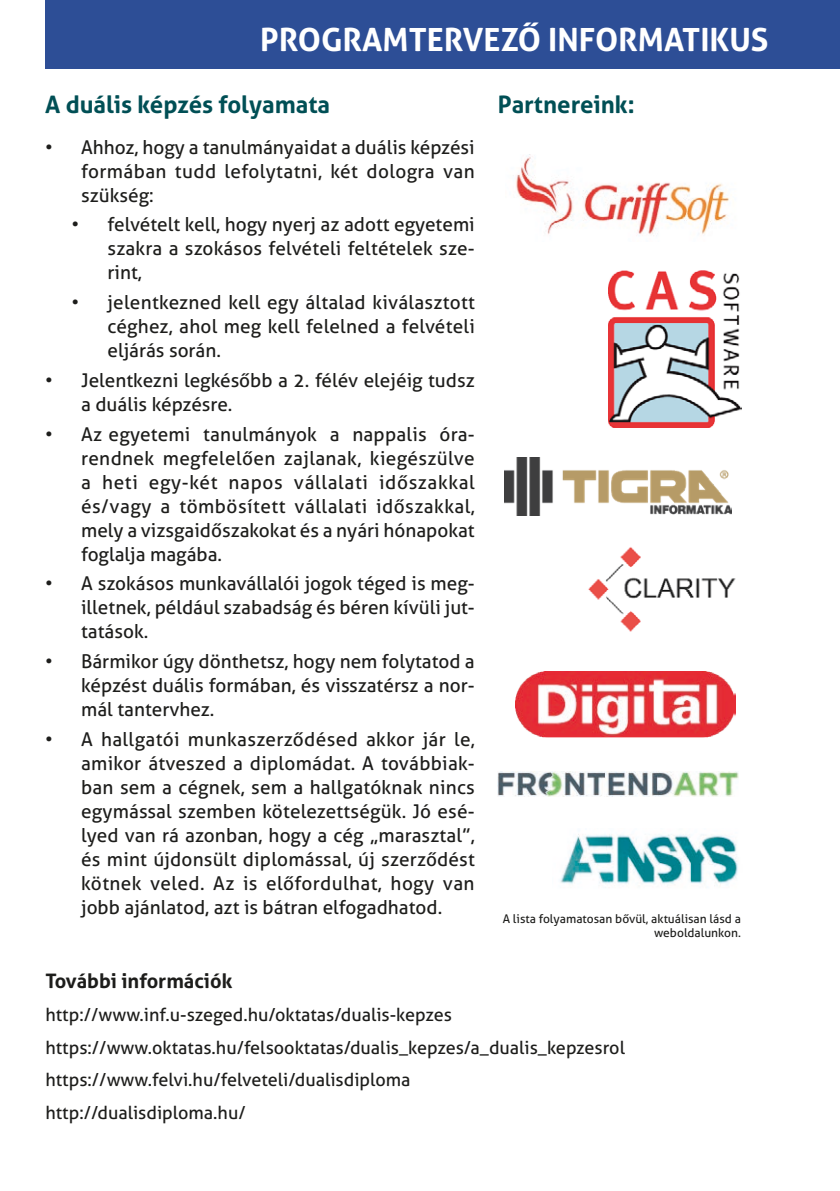
<style>
.page{position:relative;width:840px;height:1191px;background:#fff}
.page>*{position:absolute;margin:0;border:0;box-sizing:border-box;transform-origin:0 0}
.t1{font:700 32px "Aller";color:#fff}
.t2{font:700 24px "Aller";color:#004f55}
.szöveg{font:700 20px "Aller";color:#1d1d1b}
.t3{font:19px/24px "Aller";color:#1d1d1b;text-align:justify}
.szöveg-2{font:18px "Aller";color:#1d1d1b}
.t4{font:12px/14.4px "Aller";color:#1d1d1b;text-align:right}
</style>
<div class="page">
<div style="left:45px;top:0;width:794px;height:68px;background:#2d4e96"></div>
<img style="left:516px;top:154px;width:214px;height:82px">
<img style="left:608px;top:271px;width:133px;height:157px">
<img style="left:504px;top:457px;width:226px;height:58px">
<img style="left:588px;top:547px;width:148px;height:85px">
<img style="left:515px;top:672px;width:219px;height:65px">
<img style="left:497px;top:771px;width:240px;height:25px">
<img style="left:560px;top:834px;width:178px;height:51px">
<p class="t1" style="left:260px;top:20px;width:509px">PROGRAMTERVEZŐ INFORMATIKUS</p>
<p class="t2" style="left:45px;top:89px;width:286px">A duális képzés folyamata</p>
<p class="t3" style="left:81px;top:135px;width:395px;text-indent:-36px">• Ahhoz, hogy a tanulmányaidat a duális képzési formában tudd lefolytatni, két dologra van szükség:</p>
<p class="t3" style="left:107px;top:213px;width:368px;text-indent:-36px">• felvételt kell, hogy nyerj az adott egyetemi szakra a szokásos felvételi feltételek sze&shy;rint,</p>
<p class="t3" style="left:107px;top:290px;width:368px;text-indent:-36px">• jelentkezned kell egy általad kiválasztott céghez, ahol meg kell felelned a felvételi eljárás során.</p>
<p class="t3" style="left:81px;top:368px;width:395px;text-indent:-36px">• Jelentkezni legkésőbb a 2. félév elejéig tudsz a duális képzésre.</p>
<p class="t3" style="left:81px;top:422px;width:395px;text-indent:-36px">• Az egyetemi tanulmányok a nappalis óra&shy;rendnek megfelelően zajlanak, kiegészülve a heti egy-két napos vállalati időszakkal és/vagy a tömbösített vállalati időszakkal, mely a vizsgaidőszakokat és a nyári hónapokat foglalja magába.</p>
<p class="t3" style="left:81px;top:571px;width:395px;text-indent:-36px">• A szokásos munkavállalói jogok téged is meg&shy;illetnek, például szabadság és béren kívüli jut&shy;tatások.</p>
<p class="t3" style="left:81px;top:649px;width:395px;text-indent:-36px">• Bármikor úgy dönthetsz, hogy nem folytatod a képzést duális formában, és visszatérsz a nor&shy;mál tantervhez.</p>
<p class="t3" style="left:81px;top:727px;width:395px;text-indent:-36px">• A hallgatói munkaszerződésed akkor jár le, amikor átveszed a diplomádat. A továbbiak&shy;ban sem a cégnek, sem a hallgatóknak nincs egymással szemben kötelezettségük. Jó esé&shy;lyed van rá azonban, hogy a cég „marasztal”, és mint újdonsült diplomással, új szerződést kötnek veled. Az is előfordulhat, hogy van jobb ajánlatod, azt is bátran elfogadhatod.</p>
<p class="t2" style="left:497px;top:89px;width:138px">Partnereink:</p>
<p class="t4" style="left:502px;top:911px;width:239px">A lista folyamatosan bővül, aktuálisan lásd a weboldalunkon.</p>
<p class="szöveg" style="left:45px;top:968px;width:188px">További információk</p>
<p class="szöveg-2" style="left:45px;top:1003px;width:408px">http://www.inf.u-szeged.hu/oktatas/dualis-kepzes</p>
<p class="szöveg-2" style="left:45px;top:1036px;width:580px">https://www.oktatas.hu/felsooktatas/dualis_kepzes/a_dualis_kepzesrol</p>
<p class="szöveg-2" style="left:45px;top:1069px;width:366px">https://www.felvi.hu/felveteli/dualisdiploma</p>
<p class="szöveg-2" style="left:45px;top:1102px;width:202px">http://dualisdiploma.hu/</p>
</div>
